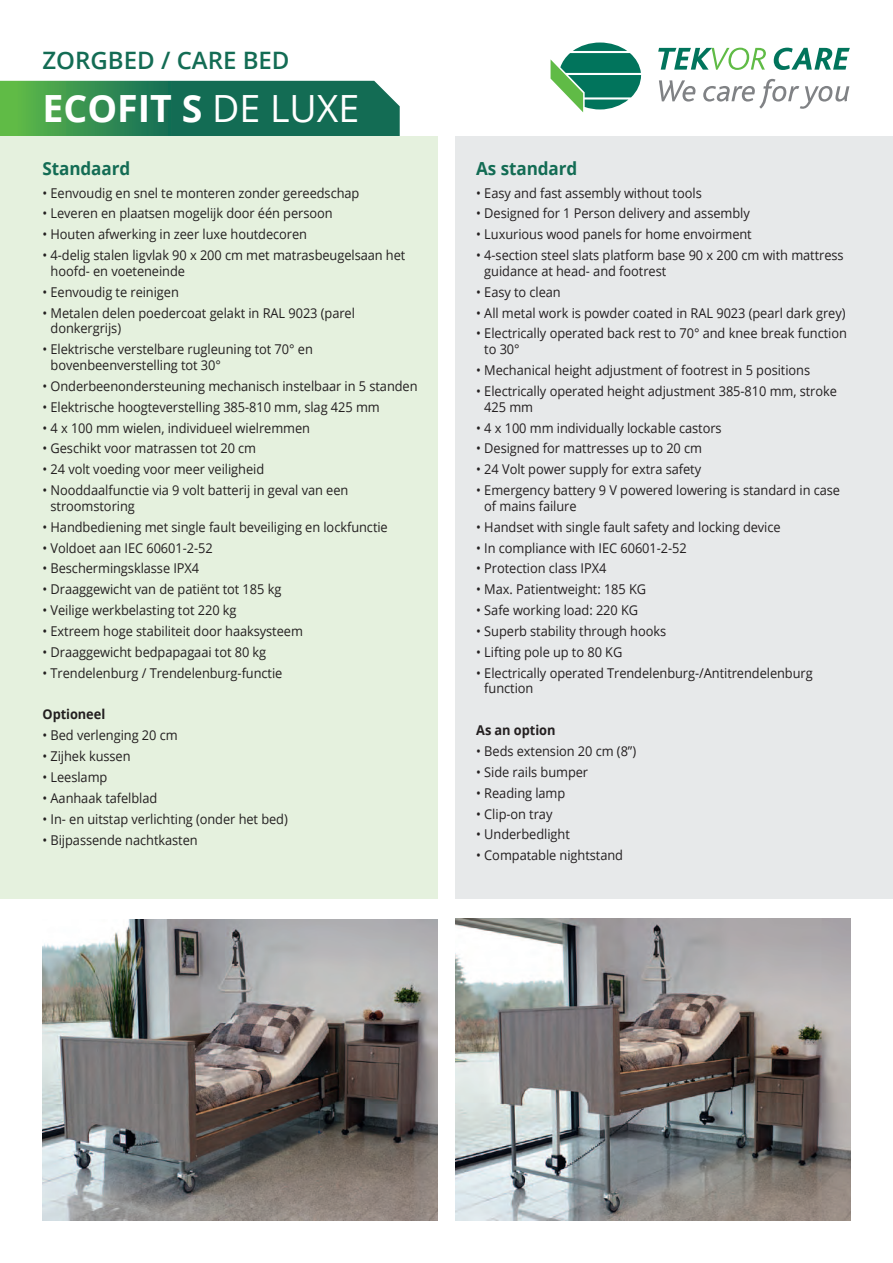
<style>
.page{position:relative;width:893px;height:1263px;background:#fff}
.page>*{position:absolute;margin:0;border:0;box-sizing:border-box;transform-origin:0 0}
.t1{font:700 37.5px "Open Sans";color:#fff}
.t2{font:600 24px "Open Sans";color:#136c54}
.t3{font:700 18px "Open Sans";letter-spacing:-.005em;color:#136c54;scale:.95 1}
.t4{font:13.5px/15.8px "Open Sans";letter-spacing:-.005em;color:#231f20;scale:.95 1}
.t5{font:700 13.5px "Open Sans";letter-spacing:-.005em;color:#231f20;scale:.95 1}
.s1{font-weight:400}
</style>
<div class="page">
<svg style="left:0;top:81px;width:400px;height:55px;background:#277f54"></svg>
<div style="left:0;top:136px;width:438px;height:763px;background:#e5f1de"></div>
<div style="left:455px;top:136px;width:438px;height:763px;background:#e7e9ea"></div>
<svg style="left:658px;top:48px;width:108px;height:22px"></svg>
<svg style="left:774px;top:48px;width:76px;height:22px"></svg>
<svg style="left:659px;top:80px;width:36px;height:22px"></svg>
<svg style="left:703px;top:79px;width:146px;height:30px"></svg>
<svg style="left:551px;top:43px;width:90px;height:69px"></svg>
<img style="left:43px;top:920px;width:395px;height:300px">
<img style="left:455px;top:918px;width:395px;height:302px">
<h2 class="t2" style="left:43px;top:44px;width:249px">ZORGBED / CARE BED</h2>
<h1 class="t1" style="left:43px;top:82px;width:312px">ECOFIT S <span class="s1">De Luxe</span></h1>
<h3 class="t3" style="left:43px;top:156px;width:94px">Standaard</h3>
<p class="t4" style="left:43px;top:184px;width:335px">• Eenvoudig en snel te monteren zonder gereedschap</p>
<p class="t4" style="left:43px;top:205px;width:307px">• Leveren en plaatsen mogelijk door één persoon</p>
<p class="t4" style="left:43px;top:226px;width:280px">• Houten afwerking in zeer luxe houtdecoren</p>
<p class="t4" style="left:51px;top:247px;width:375px;text-indent:-8px">• 4-delig stalen ligvlak 90 x 200 cm met matrasbeugelsaan het hoofd- en voeteneinde</p>
<p class="t4" style="left:43px;top:284px;width:145px">• Eenvoudig te reinigen</p>
<p class="t4" style="left:51px;top:304px;width:322px;text-indent:-8px">• Metalen delen poedercoat gelakt in RAL 9023 (parel donkergrijs)</p>
<p class="t4" style="left:51px;top:341px;width:278px;text-indent:-8px">• Elektrische verstelbare rugleuning tot 70° en bovenbeenverstelling tot 30°</p>
<p class="t4" style="left:43px;top:378px;width:396px">• Onderbeenondersteuning mechanisch instelbaar in 5 standen</p>
<p class="t4" style="left:43px;top:398px;width:357px">• Elektrische hoogteverstelling 385-810 mm, slag 425 mm</p>
<p class="t4" style="left:43px;top:419px;width:283px">• 4 x 100 mm wielen, individueel wielremmen</p>
<p class="t4" style="left:43px;top:440px;width:226px">• Geschikt voor matrassen tot 20 cm</p>
<p class="t4" style="left:43px;top:461px;width:235px">• 24 volt voeding voor meer veiligheid</p>
<p class="t4" style="left:51px;top:482px;width:315px;text-indent:-8px">• Nooddaalfunctie via 9 volt batterij in geval van een stroomstoring</p>
<p class="t4" style="left:43px;top:519px;width:365px">• Handbediening met single fault beveiliging en lockfunctie</p>
<p class="t4" style="left:43px;top:539px;width:181px">• Voldoet aan IEC 60601-2-52</p>
<p class="t4" style="left:43px;top:560px;width:166px">• Beschermingsklasse IPX4</p>
<p class="t4" style="left:43px;top:581px;width:253px">• Draaggewicht van de patiënt tot 185 kg</p>
<p class="t4" style="left:43px;top:602px;width:206px">• Veilige werkbelasting tot 220 kg</p>
<p class="t4" style="left:43px;top:623px;width:276px">• Extreem hoge stabiliteit door haaksysteem</p>
<p class="t4" style="left:43px;top:644px;width:237px">• Draaggewicht bedpapagaai tot 80 kg</p>
<p class="t4" style="left:43px;top:665px;width:254px">• Trendelenburg / Trendelenburg-functie</p>
<p class="t5" style="left:43px;top:705px;width:68px">Optioneel</p>
<p class="t4" style="left:43px;top:727px;width:144px">• Bed verlenging 20 cm</p>
<p class="t4" style="left:43px;top:748px;width:94px">• Zijhek kussen</p>
<p class="t4" style="left:43px;top:769px;width:70px">• Leeslamp</p>
<p class="t4" style="left:43px;top:790px;width:122px">• Aanhaak tafelblad</p>
<p class="t4" style="left:43px;top:811px;width:260px">• In- en uitstap verlichting (onder het bed)</p>
<p class="t4" style="left:43px;top:831px;width:165px">• Bijpassende nachtkasten</p>
<h3 class="t3" style="left:476px;top:156px;width:108px">As standard</h3>
<p class="t4" style="left:476px;top:184px;width:239px">• Easy and fast assembly without tools</p>
<p class="t4" style="left:476px;top:205px;width:289px">• Designed for 1 Person delivery and assembly</p>
<p class="t4" style="left:476px;top:226px;width:292px">• Luxurious wood panels for home envoirment</p>
<p class="t4" style="left:484px;top:247px;width:380px;text-indent:-8px">• 4-section steel slats platform base 90 x 200 cm with mattress guidance at head- and footrest</p>
<p class="t4" style="left:476px;top:284px;width:91px">• Easy to clean</p>
<p class="t4" style="left:476px;top:304px;width:390px">• All metal work is powder coated in RAL 9023 (pearl dark grey)</p>
<p class="t4" style="left:484px;top:325px;width:383px;text-indent:-8px">• Electrically operated back rest to 70° and knee break function to 30°</p>
<p class="t4" style="left:476px;top:362px;width:353px">• Mechanical height adjustment of footrest in 5 positions</p>
<p class="t4" style="left:484px;top:383px;width:373px;text-indent:-8px">• Electrically operated height adjustment 385-810 mm, stroke<br>425 mm</p>
<p class="t4" style="left:476px;top:419px;width:260px">• 4 x 100 mm individually lockable castors</p>
<p class="t4" style="left:476px;top:440px;width:239px">• Designed for mattresses up to 20 cm</p>
<p class="t4" style="left:476px;top:461px;width:238px">• 24 Volt power supply for extra safety</p>
<p class="t4" style="left:484px;top:482px;width:376px;text-indent:-8px">• Emergency battery 9 V powered lowering is standard in case of mains failure</p>
<p class="t4" style="left:476px;top:519px;width:322px">• Handset with single fault safety and locking device</p>
<p class="t4" style="left:476px;top:539px;width:223px">• In compliance with IEC 60601-2-52</p>
<p class="t4" style="left:476px;top:560px;width:138px">• Protection class IPX4</p>
<p class="t4" style="left:476px;top:581px;width:180px">• Max. Patientweight: 185 KG</p>
<p class="t4" style="left:476px;top:602px;width:172px">• Safe working load: 220 KG</p>
<p class="t4" style="left:476px;top:623px;width:201px">• Superb stability through hooks</p>
<p class="t4" style="left:476px;top:644px;width:155px">• Lifting pole up to 80 KG</p>
<p class="t4" style="left:484px;top:665px;width:347px;text-indent:-8px">• Electrically operated Trendelenburg-/Antitrendelenburg function</p>
<p class="t5" style="left:476px;top:721px;width:85px">As an option</p>
<p class="t4" style="left:476px;top:743px;width:170px">• Beds extension 20 cm (8”)</p>
<p class="t4" style="left:476px;top:764px;width:119px">• Side rails bumper</p>
<p class="t4" style="left:476px;top:785px;width:95px">• Reading lamp</p>
<p class="t4" style="left:476px;top:805px;width:82px">• Clip-on tray</p>
<p class="t4" style="left:476px;top:826px;width:100px">• Underbedlight</p>
<p class="t4" style="left:476px;top:847px;width:156px">• Compatable nightstand</p>
</div>
